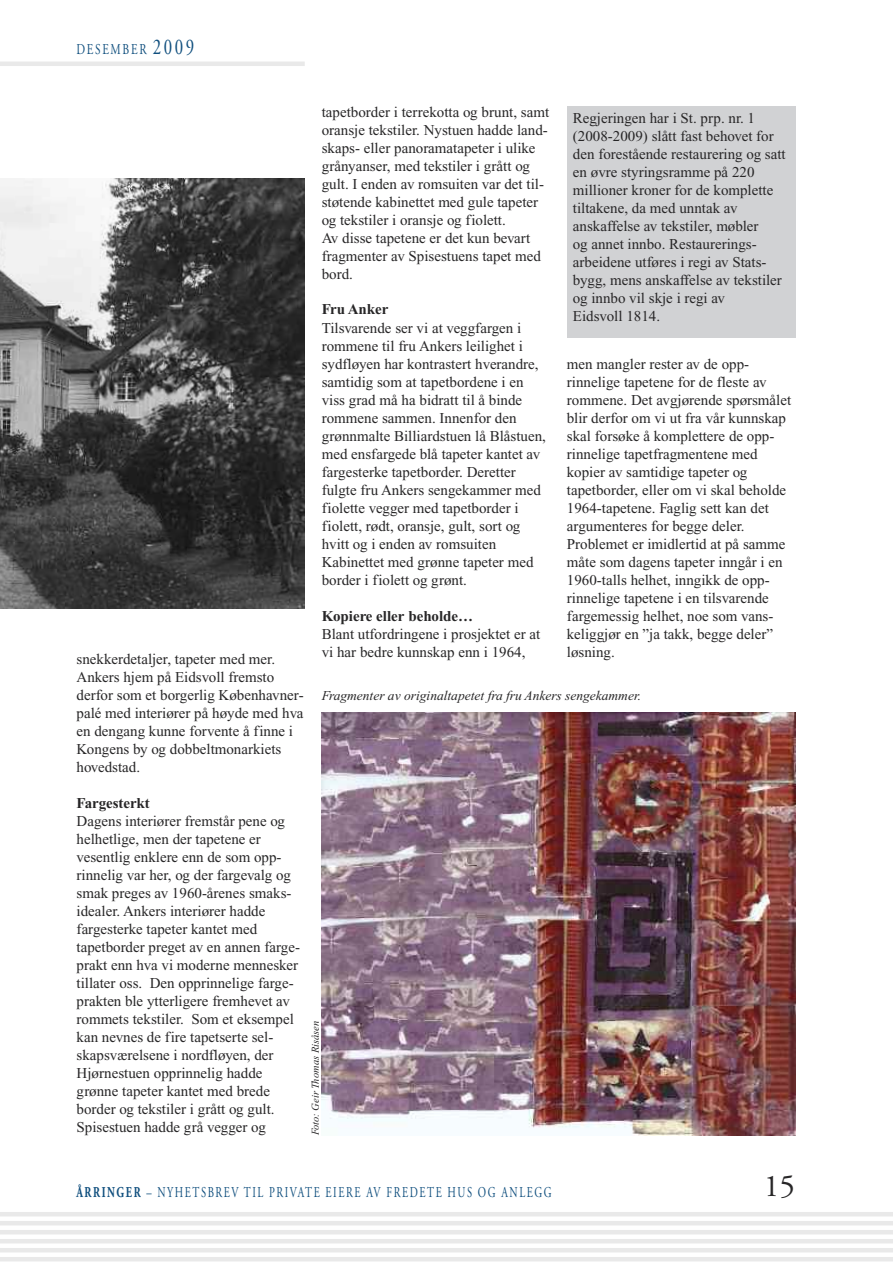
<style>
.page{position:relative;width:893px;height:1263px;background:#fff}
.page>*{position:absolute;margin:0;border:0;box-sizing:border-box;transform-origin:0 0}
.t1{font:31.5px "Adobe Garamond";color:#272627}
.t2{font:15px/18px "Times New Roman";color:#272627}
.t3{font:15px "Adobe Garamond";letter-spacing:.15em;color:#104f7e;scale:.7 1}
.t4{font:700 15px "Times New Roman";color:#272627}
.t5{font:15px "Adobe Garamond";letter-spacing:.15em;color:#104f7e;scale:.75 1}
.t6{font:italic 13.5px "Times New Roman";color:#272627}
.t7{font:italic 10.5px "Times New Roman";color:#272627}
.s1{font-size:22.5px}
.s2{font-weight:700}
</style>
<div class="page">
<hr style="left:0;top:62px;width:305px;height:4px;background:#e9e9e9">
<hr style="left:0;top:1212px;width:893px;height:4px;background:#e9e9e9">
<hr style="left:0;top:1221px;width:893px;height:4px;background:#e9e9e9">
<hr style="left:0;top:1230px;width:893px;height:4px;background:#e9e9e9">
<hr style="left:0;top:1239px;width:893px;height:4px;background:#e9e9e9">
<hr style="left:0;top:1248px;width:893px;height:4px;background:#e9e9e9">
<hr style="left:0;top:1257px;width:893px;height:4px;background:#e9e9e9">
<img style="left:0;top:179px;width:305px;height:429px">
<img style="left:322px;top:712px;width:473px;height:423px">
<div style="left:567px;top:106px;width:228px;height:231px;background:#d1d2d4"></div>
<p class="t5" style="left:77px;top:44px;width:158px">DESEMBER <span class="s1">2009</span></p>
<p class="t2" style="left:322px;top:104px;width:229px">tapetborder i terrekotta og brunt, samt oransje tekstiler. Nystuen hadde land&shy;skaps- eller panoramatapeter i ulike grånyanser, med tekstiler i grått og gult. I enden av romsuiten var det til&shy;støtende kabinettet med gule tapeter og tekstiler i oransje og fiolett.<br>Av disse tapetene er det kun bevart fragmenter av Spisestuens tapet med bord.</p>
<p class="t4" style="left:322px;top:305px;width:68px">Fru Anker</p>
<p class="t2" style="left:322px;top:320px;width:226px">Tilsvarende ser vi at veggfargen i rommene til fru Ankers leilighet i sydfløyen har kontrastert hverandre, samtidig som at tapetbordene i en viss grad må ha bidratt til å binde rommene sammen. Innenfor den grønnmalte Billiardstuen lå Blåstuen, med ensfargede blå tapeter kantet av fargesterke tapetborder. Deretter fulgte fru Ankers sengekammer med fiolette vegger med tapetborder i fiolett, rødt, oransje, gult, sort og hvitt og i enden av romsuiten Kabinettet med grønne tapeter med border i fiolett og grønt.</p>
<p class="t4" style="left:322px;top:611px;width:153px">Kopiere eller beholde…</p>
<p class="t2" style="left:322px;top:626px;width:220px">Blant utfordringene i prosjektet er at vi har bedre kunnskap enn i 1964,</p>
<p class="t2" style="left:573px;top:110px;width:214px">Regjeringen har i St. prp. nr. 1 (2008-2009) slått fast behovet for den forestående restaurering og satt en øvre styringsramme på 220 millioner kroner for de komplette tiltakene, da med unntak av anskaffelse av tekstiler, møbler<br>og annet innbo. Restaurerings&shy;arbeidene utføres i regi av Stats&shy;bygg, mens anskaffelse av tekstiler og innbo vil skje i regi av<br>Eidsvoll 1814.</p>
<p class="t2" style="left:567px;top:356px;width:226px">men mangler rester av de opp&shy;rinnelige tapetene for de fleste av rommene. Det avgjørende spørsmålet blir derfor om vi ut fra vår kunnskap skal forsøke å komplettere de opp&shy;rinnelige tapetfragmentene med kopier av samtidige tapeter og tapetborder, eller om vi skal beholde<br>1964-tapetene. Faglig sett kan det argumenteres for begge deler.<br>Problemet er imidlertid at på samme måte som dagens tapeter inngår i en<br>1960-talls helhet, inngikk de opp&shy;rinnelige tapetene i en tilsvarende fargemessig helhet, noe som vans&shy;keliggjør en ”ja takk, begge deler” løsning.</p>
<p class="t2" style="left:77px;top:652px;width:229px">snekkerdetaljer, tapeter med mer.<br>Ankers hjem på Eidsvoll fremsto derfor som et borgerlig Københavner&shy;palé med interiører på høyde med hva en dengang kunne forvente å finne i<br>Kongens by og dobbeltmonarkiets hovedstad.</p>
<p class="t4" style="left:77px;top:798px;width:75px">Fargesterkt</p>
<p class="t2" style="left:77px;top:814px;width:225px">Dagens interiører fremstår pene og helhetlige, men der tapetene er vesentlig enklere enn de som opp&shy;rinnelig var her, og der fargevalg og smak preges av 1960-årenes smaks&shy;idealer. Ankers interiører hadde fargesterke tapeter kantet med tapetborder preget av en annen farge&shy;prakt enn hva vi moderne mennesker tillater oss. Den opprinnelige farge&shy;prakten ble ytterligere fremhevet av rommets tekstiler. Som et eksempel kan nevnes de fire tapetserte sel&shy;skapsværelsene i nordfløyen, der Hjørnestuen opprinnelig hadde grønne tapeter kantet med brede border og tekstiler i grått og gult.<br>Spisestuen hadde grå vegger og</p>
<p class="t6" style="left:322px;top:691px;width:321px">Fragmenter av originaltapetet fra fru Ankers sengekammer.</p>
<p class="t7" style="left:311px;top:1135px;width:116px;rotate:-90deg">Foto: Geir Thomas Risåsen</p>
<p class="t3" style="left:77px;top:1186px;width:680px"><span class="s2">ÅRRINGER</span> – NYHETSBREV TIL PRIVATE EIERE AV FREDETE HUS OG ANLEGG</p>
<h1 class="t1" style="left:764px;top:1174px;width:33px">15</h1>
</div>
